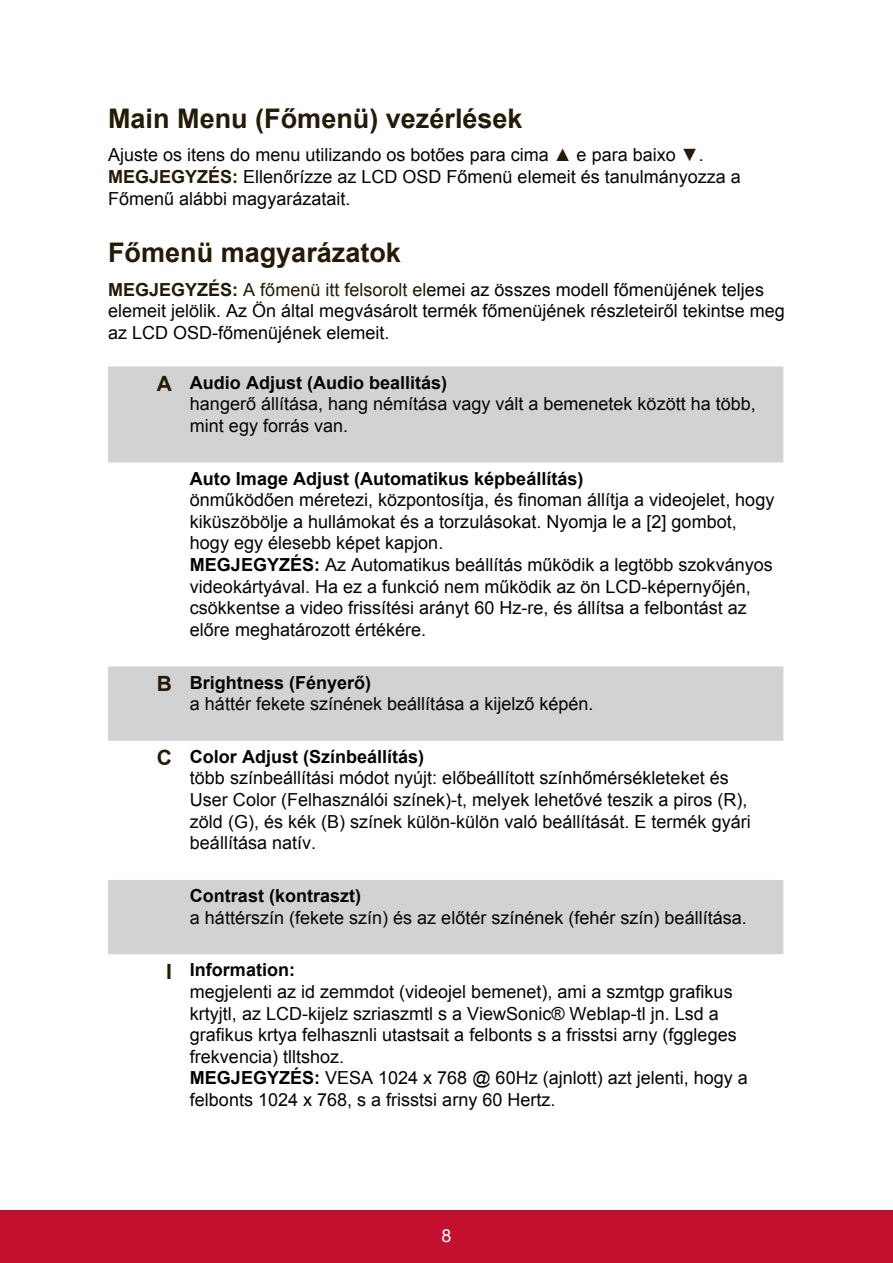
<style>
.page{position:relative;width:893px;height:1263px;background:#fff}
.page>*{position:absolute;margin:0;border:0;box-sizing:border-box;transform-origin:0 0}
.t1{font:700 27px "Arial";color:#251a05}
.t2{font:18px/21.6px "Arial";color:#040503}
.t3{font:700 18px "Arial";color:#040503}
.t4{font:18px "Arial";color:#fff}
.s1{color:#251a05}
.s2{font-weight:700;color:#251a05}
.s3{font-weight:700;font-size:21px;color:#251a05}
.s4{font-weight:700}
</style>
<div class="page">
<div style="left:0;top:1210px;width:892px;height:53px;background:#c3102f"></div>
<svg style="left:108px;top:366px;width:675px;height:588px"></svg>
<h1 class="t1" style="left:108px;top:100px;width:416px">Main Menu (Főmenü) vezérlések</h1>
<p class="t2" style="left:108px;top:144px;width:634px">Ajuste os itens do menu utilizando os botőes para cima <span class="s1">▲</span> e para baixo <span class="s1">▼</span>.<br><span class="s2">MEGJEGYZÉS:</span> Ellenőrízze az LCD OSD Főmenü elemeit és tanulmányozza a<br>Főmenű alábbi magyarázatait.</p>
<h1 class="t1" style="left:108px;top:234px;width:294px">Főmenü magyarázatok</h1>
<p class="t2" style="left:108px;top:279px;width:678px"><span class="s2">MEGJEGYZÉS:</span> <span class="s1">A főmenü itt felsorolt el</span>emei az összes modell főmenüjének teljes elemeit jelölik. Az Ön által megvásárolt termék főmenüjének részleteiről tekintse meg az LCD OSD-főmenüjének elemeit.</p>
<p class="t2" style="left:190px;top:372px;width:567px;text-indent:-33px"><span class="s3">A</span> <span class="s4">Audio Adjust (Audio beallitás)<br></span>hangerő állítása, hang némítása vagy vált a bemenetek között ha több, mint egy forrás van.</p>
<p class="t3" style="left:190px;top:466px;width:395px">Auto Image Adjust (Automatikus képbeállítás)</p>
<p class="t2" style="left:190px;top:489px;width:585px">önműködően méretezi, központosítja, és finoman állítja a videojelet, hogy kiküszöbölje a hullámokat és a torzulásokat. Nyomja le a [2] gombot, hogy egy élesebb képet kapjon.<br><span class="s4">MEGJEGYZÉS:</span> Az Automatikus beállítás működik a legtöbb szokványos videokártyával. Ha ez a funkció nem működik az ön LCD-képernyőjén, csökkentse a video frissítési arányt 60 Hz-re, és állítsa a felbontást az előre meghatározott értékére.</p>
<p class="t2" style="left:190px;top:671px;width:405px;text-indent:-33px"><span class="s3">B</span> <span class="s4">Brightness (Fényerő)<br></span>a háttér fekete színének beállítása a kijelző képén.</p>
<p class="t2" style="left:190px;top:746px;width:562px;text-indent:-33px"><span class="s3">C</span> <span class="s4">Color Adjust (Színbeállítás)<br></span>több színbeállítási módot nyújt: előbeállított színhőmérsékleteket és User Color (Felhasználói színek)-t, melyek lehetővé teszik a piros (R), zöld (G), és kék (B) színek külön-külön való beállítását. E termék gyári beállítása natív.</p>
<p class="t3" style="left:190px;top:883px;width:172px">Contrast (kontraszt)</p>
<p class="t2" style="left:190px;top:906px;width:558px">a háttérszín (fekete szín) és az előtér színének (fehér szín) beállítása.</p>
<p class="t2" style="left:190px;top:959px;width:559px;text-indent:-24px"><span class="s3">I</span> <span class="s4">Information:<br></span>megjelenti az id zemmdot (videojel bemenet), ami a szmtgp grafikus krtyjtl, az LCD-kijelz szriaszmtl s a ViewSonic® Weblap-tl jn. Lsd a grafikus krtya felhasznli utastsait a felbonts s a frisstsi arny (fggleges frekvencia) tlltshoz.<br><span class="s4">MEGJEGYZÉS:</span> VESA 1024 x 768 @ 60Hz (ajnlott) azt jelenti, hogy a felbonts 1024 x 768, s a frisstsi arny 60 Hertz.</p>
<p class="t4" style="left:441px;top:1223px;width:12px">8</p>
</div>
